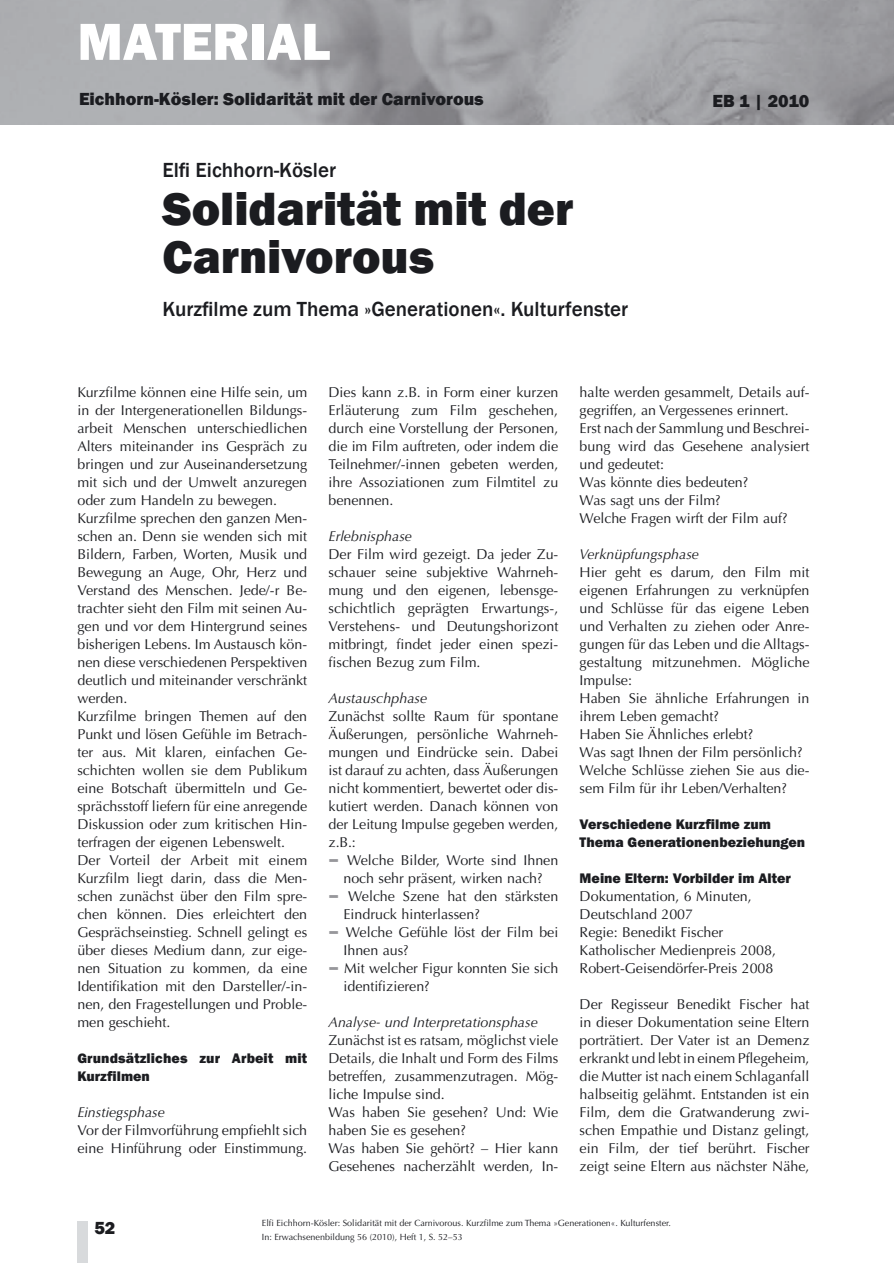
<style>
.page{position:relative;width:894px;height:1263px;background:#fff}
.page>*{position:absolute;margin:0;border:0;box-sizing:border-box;transform-origin:0 0}
.t1{font:800 54px "Franklin Gothic";color:#fff}
.t2{font:800 48px/48px "Franklin Gothic";color:#1b1c20}
.t3{font:500 21px "Franklin Gothic";color:#1b1c20}
.t4{font:800 18px "Franklin Gothic";color:#1b1c20}
.t5{font:14.25px/18px "Optima";color:#1b1c20}
.t6{font:800 14.25px/18px "Franklin Gothic";color:#1b1c20}
.t7{font:italic 14.25px "Optima";color:#1b1c20}
.t8{font:9px/13.5px "Optima";color:#1b1c20}
.s1{font-family:"Franklin Gothic";font-weight:800;font-size:18px;color:#97979b}
</style>
<div class="page">
<div style="left:77px;top:1221px;width:11px;height:42px;background:#d8dadc"></div>
<h1 class="t1" style="left:77px;top:10px;width:254px">MATERIAL</h1>
<p class="t4" style="left:79px;top:88px;width:406px">Eichhorn-Kösler: Solidarität mit der Carnivorous</p>
<h3 class="t3" style="left:162px;top:158px;width:175px">Elfi Eichhorn-Kösler</h3>
<h2 class="t2" style="left:162px;top:184px;width:412px">Solidarität mit der<br>Carnivorous</h2>
<h3 class="t3" style="left:162px;top:297px;width:467px">Kurzfilme zum Thema »Generationen«. Kulturfenster</h3>
<p class="t4" style="left:712px;top:90px;width:98px">EB 1 | 2010</p>
<p class="t5" style="left:77px;top:384px;width:231px">Kurzfilme können eine Hilfe sein, um in der Intergenerationellen Bildungs&shy;arbeit Menschen unterschiedlichen Alters miteinander ins Gespräch zu bringen und zur Auseinandersetzung mit sich und der Umwelt anzuregen oder zum Handeln zu bewegen.<br>Kurzfilme sprechen den ganzen Men&shy;schen an. Denn sie wenden sich mit Bildern, Farben, Worten, Musik und Bewegung an Auge, Ohr, Herz und Verstand des Menschen. Jede/-r Be&shy;trachter sieht den Film mit seinen Au&shy;gen und vor dem Hintergrund seines bisherigen Lebens. Im Austausch kön&shy;nen diese verschiedenen Perspektiven deutlich und miteinander verschränkt werden.<br>Kurzfilme bringen Themen auf den Punkt und lösen Gefühle im Betrach&shy;ter aus. Mit klaren, einfachen Ge&shy;schichten wollen sie dem Publikum eine Botschaft übermitteln und Ge&shy;sprächsstoff liefern für eine anregende Diskussion oder zum kritischen Hin&shy;terfragen der eigenen Lebenswelt.<br>Der Vorteil der Arbeit mit einem Kurzfilm liegt darin, dass die Men&shy;schen zunächst über den Film spre&shy;chen können. Dies erleichtert den Gesprächseinstieg. Schnell gelingt es über dieses Medium dann, zur eige&shy;nen Situation zu kommen, da eine Identifikation mit den Darsteller/-in&shy;nen, den Fragestellungen und Proble&shy;men geschieht.</p>
<p class="t6" style="left:77px;top:1049px;width:231px">Grundsätzliches zur Arbeit mit<br>Kurzfilmen</p>
<p class="t7" style="left:77px;top:1106px;width:89px">Einstiegsphase</p>
<p class="t5" style="left:77px;top:1122px;width:231px">Vor der Filmvorführung empfiehlt sich eine Hinführung oder Einstimmung.</p>
<p class="t5" style="left:328px;top:384px;width:231px;text-align:justify">Dies kann z.B. in Form einer kurzen Erläuterung zum Film geschehen, durch eine Vorstellung der Personen, die im Film auftreten, oder indem die Teilnehmer/-innen gebeten werden, ihre Assoziationen zum Filmtitel zu benennen.</p>
<p class="t7" style="left:328px;top:530px;width:85px">Erlebnisphase</p>
<p class="t5" style="left:328px;top:546px;width:231px;text-align:justify">Der Film wird gezeigt. Da jeder Zu&shy;schauer seine subjektive Wahrneh&shy;mung und den eigenen, lebensge&shy;schichtlich geprägten Erwartungs-, Verstehens- und Deutungshorizont mitbringt, findet jeder einen spezi&shy;fischen Bezug zum Film.</p>
<p class="t7" style="left:328px;top:692px;width:100px">Austauschphase</p>
<p class="t5" style="left:328px;top:708px;width:231px;text-align:justify">Zunächst sollte Raum für spontane Äußerungen, persönliche Wahrneh&shy;mungen und Eindrücke sein. Dabei ist darauf zu achten, dass Äußerungen nicht kommentiert, bewertet oder dis&shy;kutiert werden. Danach können von der Leitung Impulse gegeben werden, z.B.:</p>
<p class="t5" style="left:328px;top:852px;width:231px;text-align:center"><span class="s1">–</span> Welche Bilder, Worte sind Ihnen noch sehr präsent, wirken nach?</p>
<p class="t5" style="left:343px;top:888px;width:216px;text-indent:-15px"><span class="s1">–</span> Welche Szene hat den stärksten<br>Eindruck hinterlassen?</p>
<p class="t5" style="left:343px;top:924px;width:216px;text-indent:-15px"><span class="s1">–</span> Welche Gefühle löst der Film bei<br>Ihnen aus?</p>
<p class="t5" style="left:343px;top:960px;width:216px;text-indent:-15px"><span class="s1">–</span> Mit welcher Figur konnten Sie sich identifizieren?</p>
<p class="t7" style="left:328px;top:1016px;width:211px">Analyse- und Interpretationsphase</p>
<p class="t5" style="left:328px;top:1032px;width:231px">Zunächst ist es ratsam, möglichst viele<br>Details, die Inhalt und Form des Films betreffen, zusammenzutragen. Mög&shy;liche Impulse sind.<br>Was haben Sie gesehen? Und: Wie haben Sie es gesehen?<br>Was haben Sie gehört? – Hier kann<br>Gesehenes nacherzählt werden, In-</p>
<p class="t5" style="left:579px;top:384px;width:231px">halte werden gesammelt, Details auf&shy;gegriffen, an Vergessenes erinnert.<br>Erst nach der Sammlung und Beschrei&shy;bung wird das Gesehene analysiert und gedeutet:<br>Was könnte dies bedeuten?<br>Was sagt uns der Film?<br>Welche Fragen wirft der Film auf?</p>
<p class="t7" style="left:579px;top:548px;width:121px">Verknüpfungsphase</p>
<p class="t5" style="left:579px;top:564px;width:231px">Hier geht es darum, den Film mit eigenen Erfahrungen zu verknüpfen und Schlüsse für das eigene Leben und Verhalten zu ziehen oder Anre&shy;gungen für das Leben und die Alltags&shy;gestaltung mitzunehmen. Mögliche<br>Impulse:<br>Haben Sie ähnliche Erfahrungen in ihrem Leben gemacht?<br>Haben Sie Ähnliches erlebt?<br>Was sagt Ihnen der Film persönlich?<br>Welche Schlüsse ziehen Sie aus die&shy;sem Film für ihr Leben/Verhalten?</p>
<p class="t6" style="left:579px;top:815px;width:227px">Verschiedene Kurzfilme zum<br>Thema Generationenbeziehungen</p>
<p class="t6" style="left:579px;top:869px;width:213px">Meine Eltern: Vorbilder im Alter</p>
<p class="t5" style="left:579px;top:888px;width:198px">Dokumentation, 6 Minuten,<br>Deutschland 2007<br>Regie: Benedikt Fischer<br>Katholischer Medienpreis 2008,<br>Robert-Geisendörfer-Preis 2008</p>
<p class="t5" style="left:579px;top:996px;width:231px;text-align:justify">Der Regisseur Benedikt Fischer hat in dieser Dokumentation seine Eltern porträtiert. Der Vater ist an Demenz erkrankt und lebt in einem Pflegeheim, die Mutter ist nach einem Schlaganfall halbseitig gelähmt. Entstanden ist ein Film, dem die Gratwanderung zwi&shy;schen Empathie und Distanz gelingt, ein Film, der tief berührt. Fischer zeigt seine Eltern aus nächster Nähe,</p>
<p class="t4" style="left:94px;top:1217px;width:23px">52</p>
<p class="t8" style="left:262px;top:1217px;width:410px">Elfi Eichhorn-Kösler: Solidarität mit der Carnivorous. Kurzfilme zum Thema »Generationen«. Kulturfenster.<br>In: Erwachsenenbildung 56 (2010), Heft 1, S. 52–53</p>
</div>
